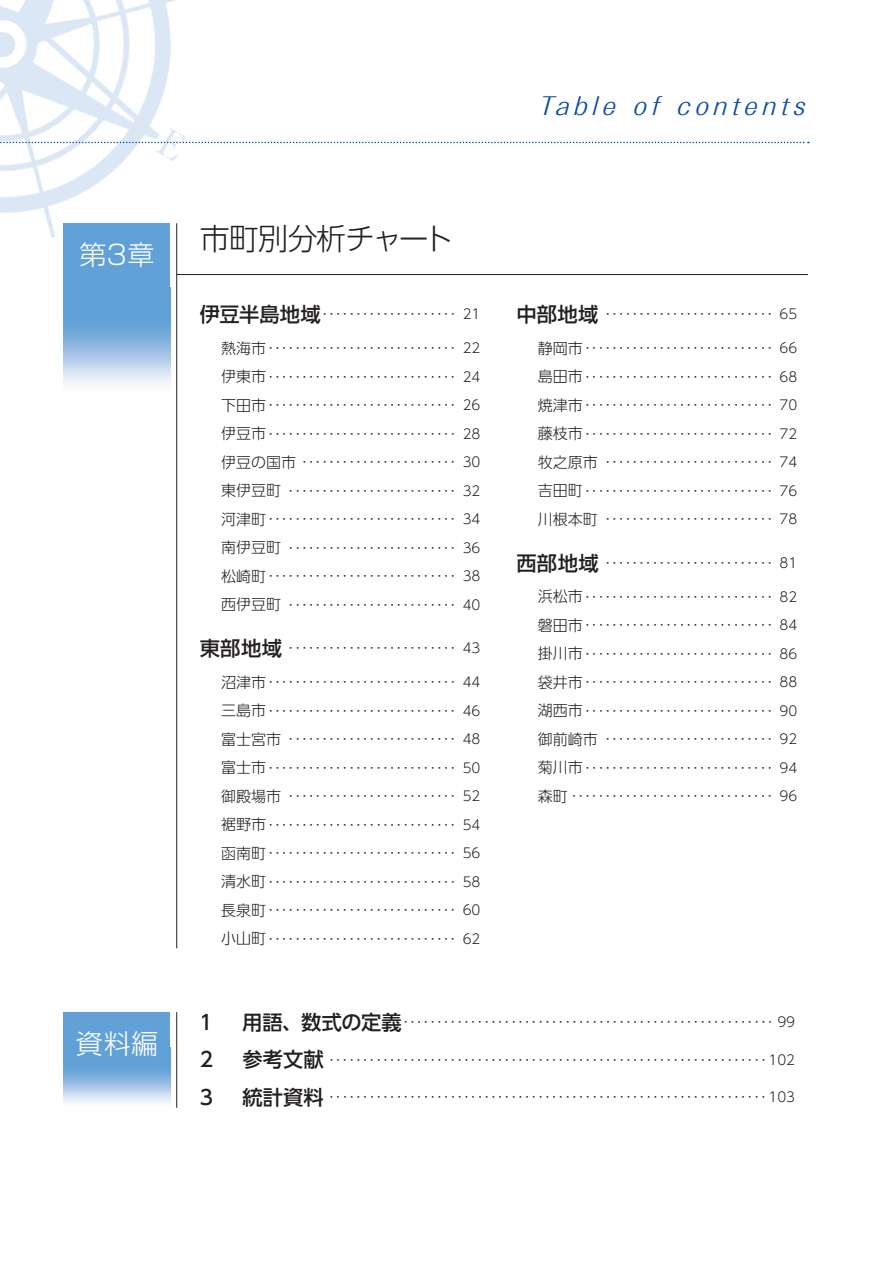
<style>
.page{position:relative;width:893px;height:1263px;background:#fff}
.page>*{position:absolute;margin:0;border:0;box-sizing:border-box;transform-origin:0 0}
.t1{font:30px "UD Shin Go Pr 6 N Light 90 pv RKSJ H";letter-spacing:-.045em;color:#231f20}
.t2{font:27px "Shin Go Pro Light 90 pv RKSJ H";letter-spacing:.01em;color:#fff}
.t3{font:italic 24px "Folk Pro Regular 90 pv RKSJ H";color:#0d4da1}
.t4{font:20.25px "UD Shin Go Pro Medium 90 pv RKSJ H";color:#231f20}
.t5{font:13.5px/28.5px "UD Shin Go Pro Light 90 pv RKSJ H";color:#231f20;text-align:justify}
.s1{font-family:"Shin Go Pro Medium 90 pv RKSJ H";font-size:20.25px}
.s2{font-size:15px}
.s3{font-family:"UD Shin Go Pro Medium 90 pv RKSJ H";font-size:20.25px}
</style>
<div class="page">
<img style="left:0;top:0;width:243px;height:288px">
<div style="left:64px;top:1012px;width:106px;height:36px;background:#61a1d7"></div>
<img style="left:64px;top:1048px;width:106px;height:55px">
<hr style="left:176px;top:1012px;width:1px;height:96px;background:#231f20">
<div style="left:64px;top:223px;width:106px;height:64px;background:#61a1d7"></div>
<img style="left:64px;top:287px;width:106px;height:98px">
<hr style="left:177px;top:274px;width:631px;height:1px;background:#231f20">
<hr style="left:176px;top:223px;width:1px;height:725px;background:#231f20">
<svg style="left:0;top:142px;width:809px;height:1px"></svg>
<h3 class="t3" style="left:537px;top:97px;width:274px">Table of contents</h3>
<h2 class="t2" style="left:80px;top:245px;width:76px">第3章</h2>
<h2 class="t2" style="left:76px;top:1034px;width:84px">資料編</h2>
<h1 class="t1" style="left:200px;top:227px;width:255px">市町別分析チャート</h1>
<p class="t5" style="left:200px;top:302px;width:282px"><span class="s1">伊豆半島地域</span>････････････････････ 21</p>
<p class="t5" style="left:221px;top:336px;width:261px"><span class="s2">熱海市</span> ････････････････････････････ 22<span class="s2">伊東市</span> ････････････････････････････ 24<span class="s2">下田市</span> ････････････････････････････ 26<span class="s2">伊豆市</span> ････････････････････････････ 28<span class="s2">伊豆の国市</span> ･･･････････････････････ 30<span class="s2">東伊豆町</span> ･････････････････････････ 32<span class="s2">河津町</span> ････････････････････････････ 34<span class="s2">南伊豆町</span> ･････････････････････････ 36<span class="s2">松崎町</span> ････････････････････････････ 38<span class="s2">西伊豆町</span> ･････････････････････････ 40</p>
<p class="t5" style="left:200px;top:636px;width:282px"><span class="s1">東部地域</span> ･････････････････････････ 43</p>
<p class="t5" style="left:221px;top:670px;width:261px"><span class="s2">沼津市</span> ････････････････････････････ 44<span class="s2">三島市</span> ････････････････････････････ 46<span class="s2">富士宮市</span> ･････････････････････････ 48<span class="s2">富士市</span> ････････････････････････････ 50<span class="s2">御殿場市</span> ･････････････････････････ 52<span class="s2">裾野市</span> ････････････････････････････ 54<span class="s2">函南町</span> ････････････････････････････ 56<span class="s2">清水町</span> ････････････････････････････ 58<span class="s2">長泉町</span> ････････････････････････････ 60<span class="s2">小山町</span> ････････････････････････････ 62</p>
<p class="t5" style="left:516px;top:302px;width:282px"><span class="s1">中部地域</span> ･････････････････････････ 65</p>
<p class="t5" style="left:538px;top:336px;width:261px"><span class="s2">静岡市</span> ････････････････････････････ 66<span class="s2">島田市</span> ････････････････････････････ 68<span class="s2">焼津市</span> ････････････････････････････ 70<span class="s2">藤枝市</span> ････････････････････････････ 72<span class="s2">牧之原市</span> ･････････････････････････ 74<span class="s2">吉田町</span> ････････････････････････････ 76<span class="s2">川根本町</span> ･････････････････････････ 78</p>
<p class="t5" style="left:517px;top:550px;width:282px"><span class="s1">西部地域</span> ･････････････････････････ 81</p>
<p class="t5" style="left:538px;top:584px;width:261px"><span class="s2">浜松市</span> ････････････････････････････ 82<span class="s2">磐田市</span> ････････････････････････････ 84<span class="s2">掛川市</span> ････････････････････････････ 86<span class="s2">袋井市</span> ････････････････････････････ 88<span class="s2">湖西市</span> ････････････････････････････ 90<span class="s2">御前崎市</span> ･････････････････････････ 92<span class="s2">菊川市</span> ････････････････････････････ 94<span class="s2">森町</span> ･･････････････････････････････ 96</p>
<h3 class="t4" style="left:200px;top:1015px;width:15px">1</h3>
<p class="t5" style="left:242px;top:1010px;width:554px"><span class="s3">用語、数式の定義</span>･･･････････････････････････････････････････････････････ 99</p>
<h3 class="t4" style="left:200px;top:1052px;width:15px">2</h3>
<p class="t5" style="left:242px;top:1047px;width:554px"><span class="s3">参考文献</span> ･････････････････････････････････････････････････････････････････102</p>
<h3 class="t4" style="left:200px;top:1090px;width:15px">3</h3>
<p class="t5" style="left:242px;top:1085px;width:554px"><span class="s3">統計資料</span> ･････････････････････････････････････････････････････････････････103</p>
</div>
